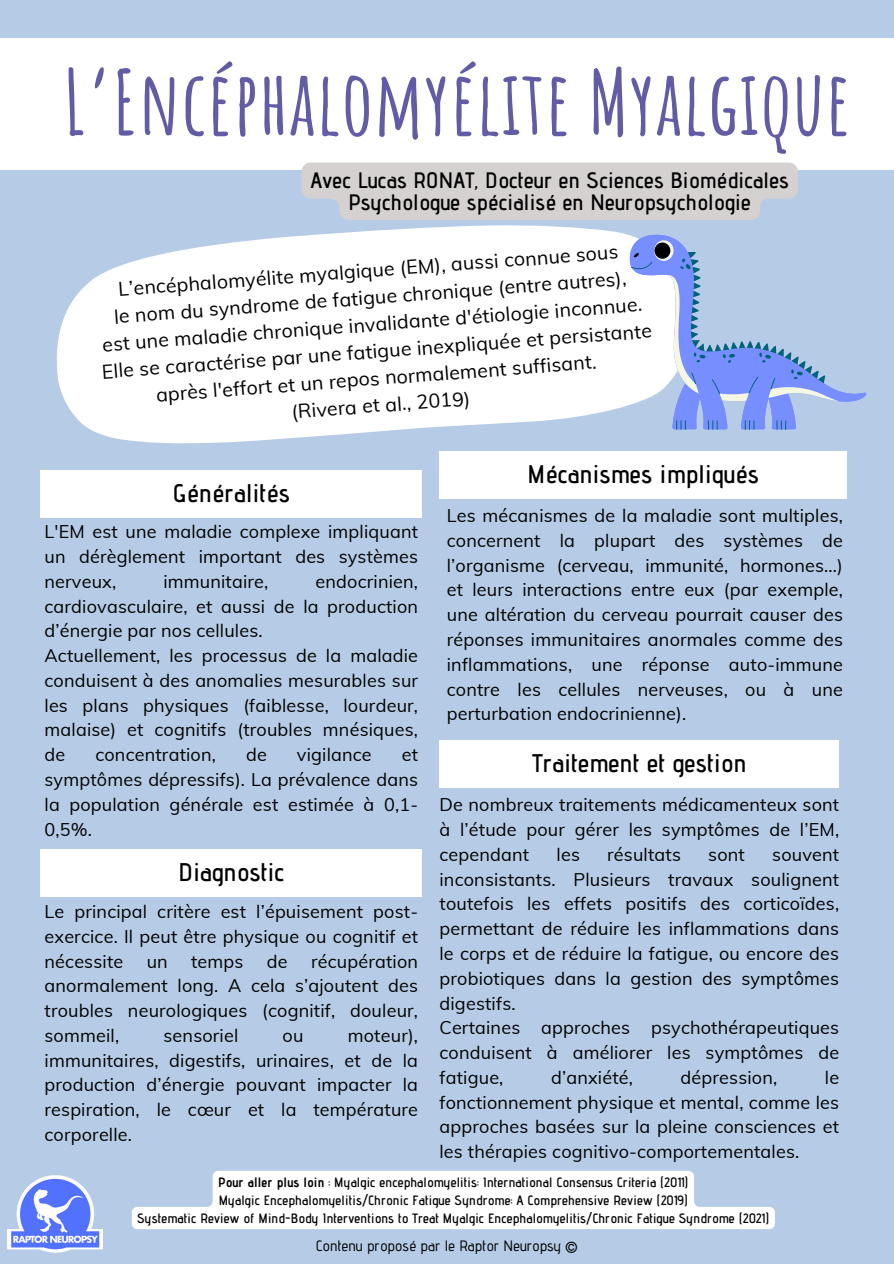
<style>
.page{position:relative;width:894px;height:1264px;background:#fff}
.page>*{position:absolute;margin:0;border:0;box-sizing:border-box;transform-origin:0 0}
.t1{font:700 88.5px "Amatic SC";letter-spacing:.01em;color:#625ba5}
.t2{font:600 25.5px "Advent Pro";letter-spacing:.01em;color:#000}
.t3{font:600 22.35px/21.3px "Advent Pro";letter-spacing:.01em;color:#000;text-align:center}
.t4{font:19.5px/27px "Muli";color:#000;text-align:center}
.t5{font:18px/24.8px "Muli";letter-spacing:.01em;color:#000;text-align:justify}
.t6{font:500 15px "Advent Pro";letter-spacing:.01em;color:#000}
.t7{font:600 13.5px "Advent Pro";letter-spacing:.01em;color:#000}
.s1{font-weight:700}
</style>
<div class="page">
<div style="left:0;top:0;width:893px;height:1263px;background:#b6cce6"></div>
<div style="left:0;top:38px;width:893px;height:132px;background:#fff"></div>
<div style="left:41px;top:470px;width:381px;height:47px;background:#fff"></div>
<svg style="left:57px;top:225px;width:639px;height:219px;background:#f3f7fb"></svg>
<div style="left:439px;top:739px;width:400px;height:48px;background:#fff"></div>
<div style="left:41px;top:849px;width:381px;height:47px;background:#fff"></div>
<div style="left:439px;top:451px;width:407px;height:47px;background:#fff"></div>
<svg style="left:301px;top:162px;width:496px;height:58px;background:#d4d1d2"></svg>
<svg style="left:132px;top:1170px;width:642px;height:59px"></svg>
<svg style="left:629px;top:235px;width:236px;height:194px"></svg>
<svg style="left:630px;top:240px;width:208px;height:189px"></svg>
<img style="left:8px;top:1175px;width:94px;height:78px">
<h1 class="t1" style="left:63px;top:45px;width:788px">L’Encéphalomyélite Myalgique</h1>
<p class="t3" style="left:310px;top:169px;width:480px">Avec Lucas RONAT, Docteur en Sciences Biomédicales<br>Psychologue spécialisé en Neuropsychologie</p>
<p class="t4" style="left:95px;top:275px;width:552px;rotate:-4deg">L’encéphalomyélite myalgique (EM), aussi connue sous<br>le nom du syndrome de fatigue chronique (entre autres),<br>est une maladie chronique invalidante d'étiologie inconnue.<br>Elle se caractérise par une fatigue inexpliquée et persistante après l'effort et un repos normalement suffisant.<br>(Rivera et al., 2019)</p>
<h4 class="t2" style="left:527px;top:458px;width:233px">Mécanismes impliqués</h4>
<p class="t5" style="left:446px;top:503px;width:397px">Les mécanismes de la maladie sont multiples, concernent la plupart des systèmes de l’organisme (cerveau, immunité, hormones...) et leurs interactions entre eux (par exemple, une altération du cerveau pourrait causer des réponses immunitaires anormales comme des inflammations, une réponse auto-immune contre les cellules nerveuses, ou à une perturbation endocrinienne).</p>
<h4 class="t2" style="left:173px;top:477px;width:118px">Généralités</h4>
<h2 class="t5" style="left:45px;top:519px;width:375px">L'EM est une maladie complexe impliquant un dérèglement important des systèmes nerveux,</h2>
<h2 class="t5" style="left:45px;top:568px;width:375px;text-align:left;text-indent:271px">endocrinien, cardiovasculaire, et aussi de la production d’énergie par nos cellules.<br>Actuellement, les processus de la maladie conduisent à des anomalies mesurables sur les plans physiques (faiblesse, lourdeur, malaise) et cognitifs (troubles mnésiques, de</h2>
<h2 class="t5" style="left:163px;top:568px;width:106px">immunitaire,</h2>
<h2 class="t5" style="left:95px;top:742px;width:122px">concentration,</h2>
<h2 class="t5" style="left:246px;top:742px;width:22px">de</h2>
<h2 class="t5" style="left:297px;top:742px;width:76px">vigilance</h2>
<h2 class="t5" style="left:45px;top:742px;width:375px;text-indent:357px">et symptômes dépressifs). La prévalence dans la population générale est estimée à 0,1- 0,5%.</h2>
<h2 class="t2" style="left:532px;top:747px;width:215px">Traitement et gestion</h2>
<h4 class="t5" style="left:439px;top:792px;width:401px">De nombreux traitements médicamenteux sont à l’étude pour gérer les symptômes de l’EM, cependant</h4>
<h4 class="t5" style="left:556px;top:841px;width:25px">les</h4>
<h4 class="t5" style="left:607px;top:841px;width:75px">résultats</h4>
<h4 class="t5" style="left:708px;top:841px;width:38px">sont</h4>
<h4 class="t5" style="left:439px;top:841px;width:401px;text-align:left;text-indent:332px">souvent inconsistants. Plusieurs travaux soulignent toutefois les effets positifs des corticoïdes, permettant de réduire les inflammations dans le corps et de réduire la fatigue, ou encore des probiotiques dans la gestion des symptômes digestifs.<br>Certaines approches psychothérapeutiques conduisent à améliorer les symptômes de fatigue,</h4>
<h2 class="t2" style="left:178px;top:856px;width:107px">Diagnostic</h2>
<p class="t5" style="left:45px;top:899px;width:375px">Le principal critère est l’épuisement post&shy;exercice. Il peut être physique ou cognitif et nécessite</p>
<p class="t5" style="left:45px;top:948px;width:375px;text-indent:266px">récupération anormalement long. A cela s’ajoutent des troubles neurologiques (cognitif, douleur, sommeil,</p>
<p class="t5" style="left:147px;top:948px;width:23px">un</p>
<p class="t5" style="left:191px;top:948px;width:54px">temps</p>
<p class="t5" style="left:267px;top:948px;width:22px">de</p>
<p class="t5" style="left:163px;top:1022px;width:76px">sensoriel</p>
<p class="t5" style="left:282px;top:1022px;width:22px">ou</p>
<p class="t5" style="left:45px;top:1022px;width:375px;text-indent:303px">moteur), immunitaires, digestifs, urinaires, et de la production d’énergie pouvant impacter la respiration, le cœur et la température corporelle.</p>
<h4 class="t5" style="left:551px;top:1064px;width:83px">d’anxiété,</h4>
<h4 class="t5" style="left:680px;top:1064px;width:98px">dépression,</h4>
<h4 class="t5" style="left:439px;top:1064px;width:401px;text-indent:385px">le fonctionnement physique et mental, comme les approches basées sur la pleine consciences et les thérapies cognitivo-comportementales.</h4>
<h4 class="t7" style="left:218px;top:1173px;width:472px"><span class="s1">Pour aller plus loin</span> : Myalgic encephalomyelitis: International Consensus Criteria (2011)</h4>
<h4 class="t7" style="left:219px;top:1191px;width:470px">Myalgic Encephalomyelitis/Chronic Fatigue Syndrome: A Comprehensive Review (2019)</h4>
<h2 class="t7" style="left:137px;top:1209px;width:633px">Systematic Review of Mind-Body Interventions to Treat Myalgic Encephalomyelitis/Chronic Fatigue Syndrome (2021)</h2>
<h3 class="t6" style="left:316px;top:1235px;width:263px">Contenu proposé par le Raptor Neuropsy ©</h3>
</div>
